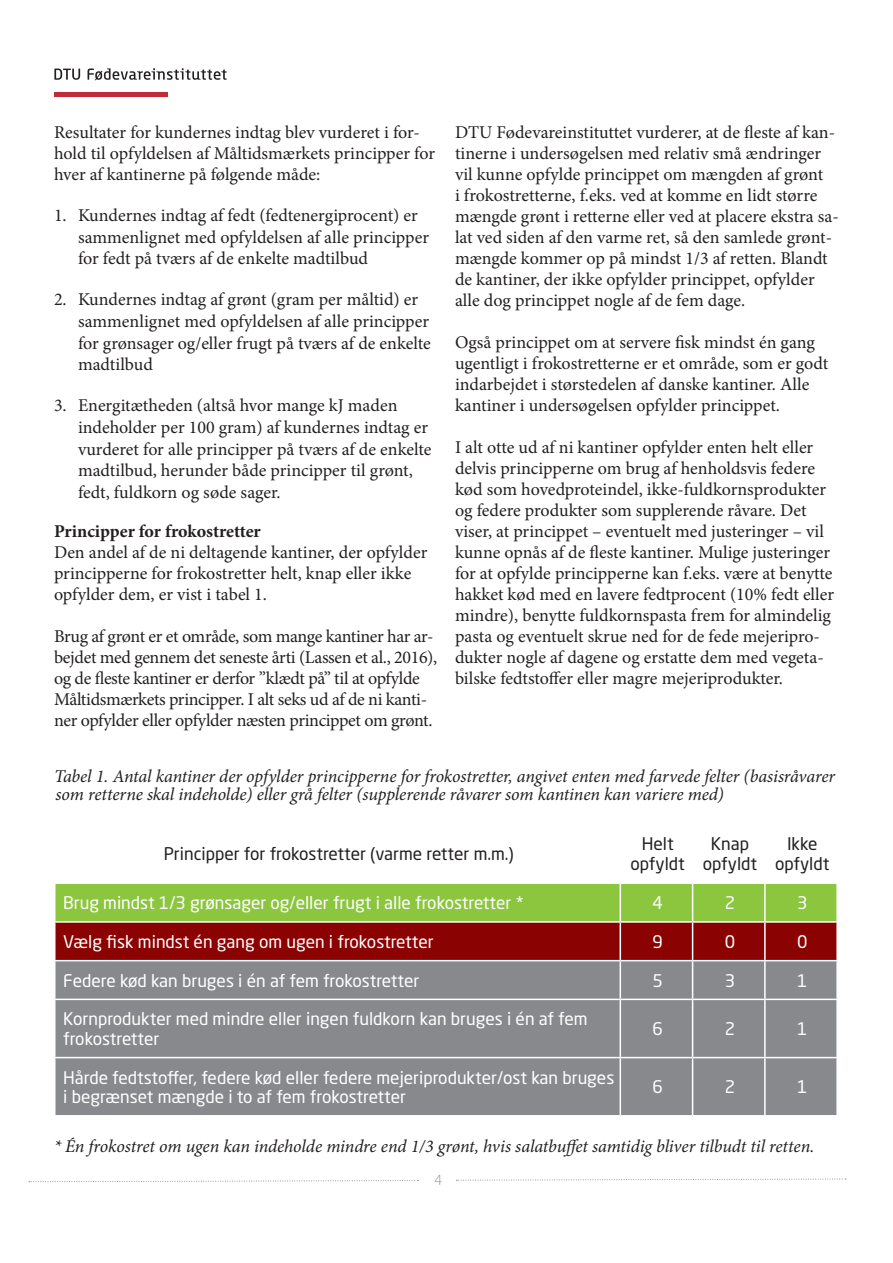
<style>
.page{position:relative;width:893px;height:1263px;background:#fff}
.page>*{position:absolute;margin:0;border:0;box-sizing:border-box;transform-origin:0 0}
.Brødtekst{font:18px/21px "Minion Pro";letter-spacing:-.005em;color:#231f20}
.billedtekst{font:italic 18px/18px "Minion Pro";letter-spacing:-.01em;color:#231f20}
.mellemrubrik{font:700 18px "Minion Pro";letter-spacing:-.005em;color:#231f20}
.Brødtekst-2{font:17.25px/19.5px "Neo Sans Std";color:#fff}
.Brødtekst-3{font:17.25px/19.5px "Neo Sans Std";color:#231f20;text-align:center}
.t1{font:300 13.5px "Neo Sans Std";color:#87898c}
</style>
<div class="page">
<div style="left:54px;top:92px;width:114px;height:5px;background:#bf2b37"></div>
<svg style="left:54px;top:68px;width:173px;height:12px"></svg>
<svg style="left:29px;top:1180px;width:389px;height:2px"></svg>
<svg style="left:456px;top:1178px;width:390px;height:3px"></svg>
<svg style="left:56px;top:884px;width:780px;height:76px;background:#8b6420"></svg>
<div style="left:56px;top:961px;width:780px;height:154px;background:#87898c"></div>
<hr style="left:620px;top:884px;width:1px;height:37px;background:#fff">
<hr style="left:692px;top:884px;width:1px;height:37px;background:#fff">
<hr style="left:764px;top:884px;width:2px;height:37px;background:#fff">
<hr style="left:54px;top:921px;width:566px;height:2px;background:#fff">
<hr style="left:620px;top:921px;width:73px;height:2px;background:#fff">
<hr style="left:620px;top:923px;width:1px;height:37px;background:#fff">
<hr style="left:693px;top:921px;width:72px;height:2px;background:#fff">
<hr style="left:692px;top:923px;width:1px;height:37px;background:#fff">
<hr style="left:765px;top:921px;width:73px;height:2px;background:#fff">
<hr style="left:764px;top:923px;width:2px;height:37px;background:#fff">
<hr style="left:620px;top:961px;width:1px;height:37px;background:#fff">
<hr style="left:692px;top:961px;width:1px;height:37px;background:#fff">
<hr style="left:764px;top:961px;width:2px;height:37px;background:#fff">
<hr style="left:54px;top:998px;width:566px;height:2px;background:#fff">
<hr style="left:620px;top:998px;width:73px;height:2px;background:#fff">
<hr style="left:620px;top:1000px;width:1px;height:57px;background:#fff">
<hr style="left:693px;top:998px;width:72px;height:2px;background:#fff">
<hr style="left:692px;top:1000px;width:1px;height:57px;background:#fff">
<hr style="left:765px;top:998px;width:73px;height:2px;background:#fff">
<hr style="left:764px;top:1000px;width:2px;height:57px;background:#fff">
<hr style="left:54px;top:1057px;width:566px;height:1px;background:#fff">
<hr style="left:620px;top:1057px;width:73px;height:1px;background:#fff">
<hr style="left:620px;top:1058px;width:1px;height:57px;background:#fff">
<hr style="left:693px;top:1057px;width:72px;height:1px;background:#fff">
<hr style="left:692px;top:1058px;width:1px;height:57px;background:#fff">
<hr style="left:765px;top:1057px;width:73px;height:1px;background:#fff">
<hr style="left:764px;top:1058px;width:2px;height:57px;background:#fff">
<p class="Brødtekst" style="left:54px;top:122px;width:383px">Resultater for kundernes indtag blev vurderet i for&shy;hold til opfyldelsen af Måltidsmærkets principper for hver af kantinerne på følgende måde:</p>
<p class="Brødtekst" style="left:78px;top:205px;width:353px;line-height:21.6px;text-indent:-24px">1. Kundernes indtag af fedt (fedtenergiprocent) er sammenlignet med opfyldelsen af alle principper for fedt på tværs af de enkelte madtilbud</p>
<p class="Brødtekst" style="left:78px;top:289px;width:354px;line-height:21.6px;text-indent:-24px">2. Kundernes indtag af grønt (gram per måltid) er sammenlignet med opfyldelsen af alle principper for grønsager og/eller frugt på tværs af de enkelte madtilbud</p>
<p class="Brødtekst" style="left:78px;top:395px;width:355px;line-height:21.6px;text-indent:-24px">3. Energitætheden (altså hvor mange kJ maden indeholder per 100 gram) af kundernes indtag er vurderet for alle principper på tværs af de enkelte madtilbud, herunder både principper til grønt, fedt, fuldkorn og søde sager.</p>
<p class="mellemrubrik" style="left:54px;top:519px;width:208px">Principper for frokostretter</p>
<p class="Brødtekst" style="left:54px;top:542px;width:375px">Den andel af de ni deltagende kantiner, der opfylder principperne for frokostretter helt, knap eller ikke opfylder dem, er vist i tabel 1.</p>
<p class="Brødtekst" style="left:54px;top:626px;width:385px">Brug af grønt er et område, som mange kantiner har ar&shy;bejdet med gennem det seneste årti (Lassen et al., 2016), og de fleste kantiner er derfor ”klædt på” til at opfylde Måltidsmærkets principper. I alt seks ud af de ni kanti&shy;ner opfylder eller opfylder næsten princippet om grønt.</p>
<p class="Brødtekst" style="left:455px;top:122px;width:385px">DTU Fødevareinstituttet vurderer, at de fleste af kan&shy;tinerne i undersøgelsen med relativ små ændringer vil kunne opfylde princippet om mængden af grønt<br>i frokostretterne, f.eks. ved at komme en lidt større mængde grønt i retterne eller ved at placere ekstra sa&shy;lat ved siden af den varme ret, så den samlede grønt&shy;mængde kommer op på mindst 1/3 af retten. Blandt de kantiner, der ikke opfylder princippet, opfylder alle dog princippet nogle af de fem dage.</p>
<p class="Brødtekst" style="left:455px;top:332px;width:375px">Også princippet om at servere fisk mindst én gang ugentligt i frokostretterne er et område, som er godt indarbejdet i størstedelen af danske kantiner. Alle kantiner i undersøgelsen opfylder princippet.</p>
<p class="Brødtekst" style="left:455px;top:437px;width:381px">I alt otte ud af ni kantiner opfylder enten helt eller delvis principperne om brug af henholdsvis federe kød som hovedproteindel, ikke-fuldkornsprodukter og federe produkter som supplerende råvare. Det viser, at princippet – eventuelt med justeringer – vil kunne opnås af de fleste kantiner. Mulige justeringer for at opfylde principperne kan f.eks. være at benytte hakket kød med en lavere fedtprocent (10% fedt eller mindre), benytte fuldkornspasta frem for almindelig pasta og eventuelt skrue ned for de fede mejeripro&shy;dukter nogle af dagene og erstatte dem med vegeta&shy;bilske fedtstoffer eller magre mejeriprodukter.</p>
<p class="billedtekst" style="left:54px;top:768px;width:783px">Tabel 1. Antal kantiner der opfylder principperne for frokostretter, angivet enten med farvede felter (basisråvarer som retterne skal indeholde) eller grå felter (supplerende råvarer som kantinen kan variere med)</p>
<p class="Brødtekst-3" style="left:164px;top:844px;width:352px">Principper for frokostretter (varme retter m.m.)</p>
<p class="Brødtekst-3" style="left:630px;top:834px;width:56px">Helt opfyldt</p>
<p class="Brødtekst-3" style="left:703px;top:834px;width:56px">Knap opfyldt</p>
<p class="Brødtekst-3" style="left:775px;top:834px;width:56px">Ikke opfyldt</p>
<p class="Brødtekst-2" style="left:63px;top:893px;width:462px">Brug mindst 1/3 grønsager og/eller frugt i alle frokostretter *</p>
<p class="Brødtekst-2" style="left:652px;top:893px;width:12px">4</p>
<p class="Brødtekst-2" style="left:725px;top:893px;width:12px">2</p>
<p class="Brødtekst-2" style="left:797px;top:893px;width:12px">3</p>
<p class="Brødtekst-2" style="left:63px;top:931px;width:372px">Vælg fisk mindst én gang om ugen i frokostretter</p>
<p class="Brødtekst-2" style="left:652px;top:931px;width:12px">9</p>
<p class="Brødtekst-2" style="left:725px;top:931px;width:12px">0</p>
<p class="Brødtekst-2" style="left:797px;top:931px;width:12px">0</p>
<p class="Brødtekst-2" style="left:63px;top:970px;width:358px">Federe kød kan bruges i én af fem frokostretter</p>
<p class="Brødtekst-2" style="left:652px;top:970px;width:12px">5</p>
<p class="Brødtekst-2" style="left:725px;top:970px;width:12px">3</p>
<p class="Brødtekst-2" style="left:797px;top:970px;width:12px">1</p>
<p class="Brødtekst-2" style="left:63px;top:1009px;width:526px">Kornprodukter med mindre eller ingen fuldkorn kan bruges i én af fem frokostretter</p>
<p class="Brødtekst-2" style="left:652px;top:1019px;width:12px">6</p>
<p class="Brødtekst-2" style="left:725px;top:1019px;width:12px">2</p>
<p class="Brødtekst-2" style="left:797px;top:1019px;width:12px">1</p>
<p class="Brødtekst-2" style="left:63px;top:1067px;width:553px">Hårde fedtstoffer, federe kød eller federe mejeriprodukter/ost kan bruges i begrænset mængde i to af fem frokostretter</p>
<p class="Brødtekst-2" style="left:652px;top:1077px;width:12px">6</p>
<p class="Brødtekst-2" style="left:725px;top:1077px;width:12px">2</p>
<p class="Brødtekst-2" style="left:797px;top:1077px;width:12px">1</p>
<p class="billedtekst" style="left:54px;top:1138px;width:762px">* Én frokostret om ugen kan indeholde mindre end 1/3 grønt, hvis salatbuffet samtidig bliver tilbudt til retten.</p>
<p class="t1" style="left:435px;top:1172px;width:9px">4</p>
</div>
